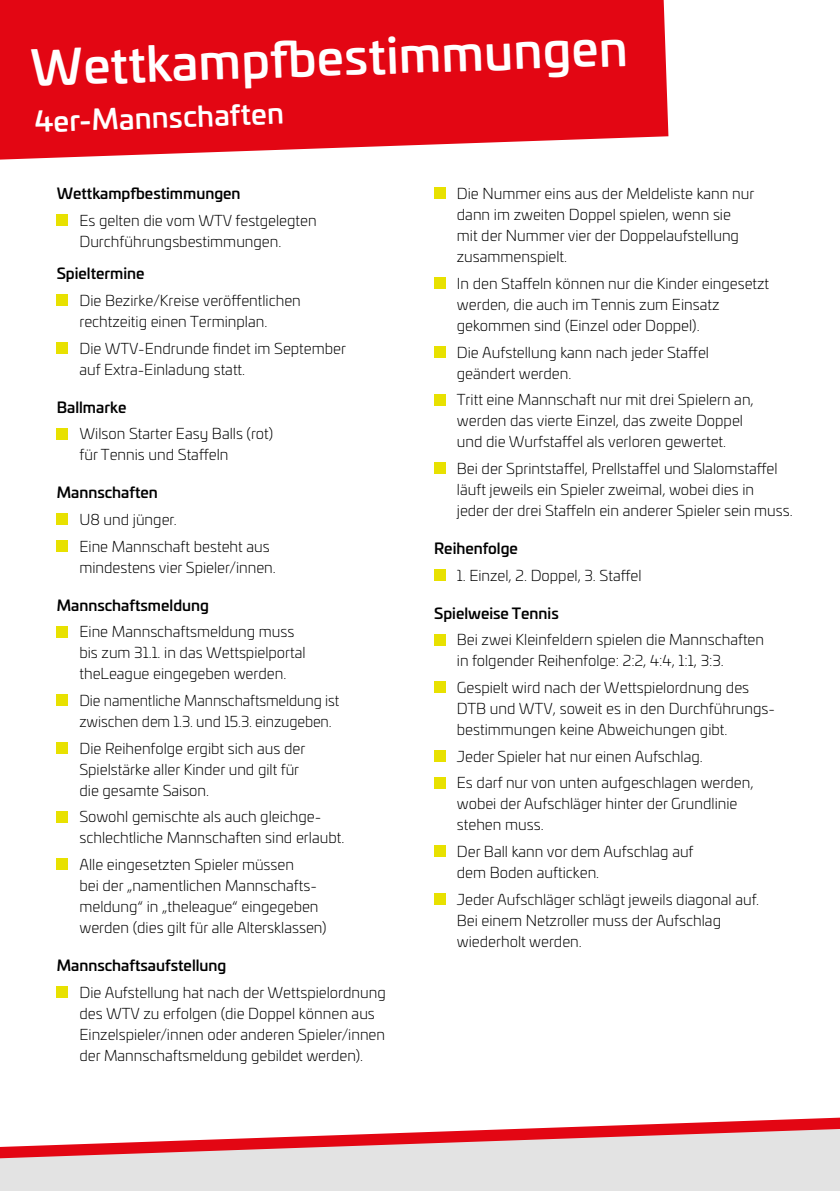
<style>
.page{position:relative;width:840px;height:1191px;background:#fff}
.page>*{position:absolute;margin:0;border:0;box-sizing:border-box;transform-origin:0 0}
.t1{font:500 48px "Univia Pro";color:#fff}
.t2{font:500 28px "Univia Pro";color:#fff}
.t3{font:300 15px/21px "Univia Pro";color:#000}
.t4{font:500 15px "Univia Pro";color:#000}
</style>
<div class="page">
<div style="left:0;top:1159px;width:839px;height:32px;background:#e3e3e3"></div>
<svg style="left:0;top:1117px;width:839px;height:42px"></svg>
<div style="left:57px;top:214px;width:11px;height:12px;background:#e8e100"></div>
<div style="left:57px;top:294px;width:11px;height:12px;background:#e8e100"></div>
<div style="left:57px;top:342px;width:11px;height:11px;background:#e8e100"></div>
<div style="left:57px;top:428px;width:11px;height:11px;background:#e8e100"></div>
<div style="left:57px;top:513px;width:11px;height:12px;background:#e8e100"></div>
<div style="left:57px;top:540px;width:11px;height:11px;background:#e8e100"></div>
<div style="left:57px;top:626px;width:11px;height:11px;background:#e8e100"></div>
<div style="left:57px;top:694px;width:11px;height:12px;background:#e8e100"></div>
<div style="left:57px;top:742px;width:11px;height:11px;background:#e8e100"></div>
<div style="left:57px;top:811px;width:11px;height:11px;background:#e8e100"></div>
<div style="left:57px;top:858px;width:11px;height:12px;background:#e8e100"></div>
<div style="left:57px;top:986px;width:11px;height:11px;background:#e8e100"></div>
<div style="left:434px;top:188px;width:11px;height:11px;background:#e8e100"></div>
<div style="left:434px;top:277px;width:11px;height:12px;background:#e8e100"></div>
<div style="left:434px;top:346px;width:11px;height:11px;background:#e8e100"></div>
<div style="left:434px;top:394px;width:11px;height:11px;background:#e8e100"></div>
<div style="left:434px;top:462px;width:11px;height:12px;background:#e8e100"></div>
<div style="left:434px;top:569px;width:11px;height:11px;background:#e8e100"></div>
<div style="left:434px;top:634px;width:11px;height:11px;background:#e8e100"></div>
<div style="left:434px;top:681px;width:11px;height:12px;background:#e8e100"></div>
<div style="left:434px;top:750px;width:11px;height:11px;background:#e8e100"></div>
<div style="left:434px;top:777px;width:11px;height:11px;background:#e8e100"></div>
<div style="left:434px;top:845px;width:11px;height:12px;background:#e8e100"></div>
<div style="left:434px;top:893px;width:11px;height:11px;background:#e8e100"></div>
<svg style="left:0;top:0;width:668px;height:160px;background:#e51925"></svg>
<h1 class="t1" style="left:29px;top:31px;width:598px;rotate:-2deg">Wettkampfb estimmungen</h1>
<h2 class="t2" style="left:34px;top:100px;width:250px;rotate:-2deg">4er-Mannschaften</h2>
<p class="t4" style="left:57px;top:182px;width:185px">Wettkampfbestimmungen</p>
<p class="t3" style="left:79px;top:209px;width:239px">Es gelten die vom WTV festgelegten<br>Durchführungsbestimmungen.</p>
<p class="t4" style="left:57px;top:262px;width:89px">Spieltermine</p>
<p class="t3" style="left:79px;top:289px;width:223px">Die Bezirke/Kreise veröffentlichen rechtzeitig einen Terminplan.</p>
<p class="t3" style="left:79px;top:337px;width:268px">Die WTV-Endrunde findet im September auf Extra-Einladung statt.</p>
<p class="t4" style="left:57px;top:395px;width:71px">Ballmarke</p>
<p class="t3" style="left:79px;top:422px;width:195px">Wilson Starter Easy Balls (rot) für Tennis und Staffeln</p>
<p class="t4" style="left:57px;top:481px;width:103px">Mannschaften</p>
<p class="t3" style="left:79px;top:505px;width:192px;line-height:26.6px">U8 und jünger.<br>Eine Mannschaft besteht aus</p>
<p class="t3" style="left:79px;top:556px;width:198px">mindestens vier Spieler/innen.</p>
<p class="t4" style="left:57px;top:593px;width:154px">Mannschaftsmeldung</p>
<p class="t3" style="left:79px;top:620px;width:227px">Eine Mannschaftsmeldung muss bis zum 31.1. in das Wettspielportal theLeague eingegeben werden.</p>
<p class="t3" style="left:79px;top:689px;width:261px">Die namentliche Mannschaftsmeldung ist zwischen dem 1.3. und 15.3. einzugeben.</p>
<p class="t3" style="left:79px;top:737px;width:227px">Die Reihenfolge ergibt sich aus der<br>Spielstärke aller Kinder und gilt für die gesamte Saison.</p>
<p class="t3" style="left:79px;top:805px;width:266px">Sowohl gemischte als auch gleichge&shy;schlechtliche Mannschaften sind erlaubt.</p>
<p class="t3" style="left:79px;top:853px;width:248px">Alle eingesetzten Spieler müssen<br>bei der „namentlichen Mannschafts&shy;meldung“ in „theleague“ eingegeben werden (dies gilt für alle Altersklassen)</p>
<p class="t4" style="left:57px;top:954px;width:171px">Mannschaftsaufstellung</p>
<p class="t3" style="left:79px;top:981px;width:307px">Die Aufstellung hat nach der Wettspielordnung des WTV zu erfolgen (die Doppel können aus Einzelspieler/innen oder anderen Spieler/innen der Mannschaftsmeldung gebildet werden).</p>
<p class="t3" style="left:456px;top:182px;width:299px">Die Nummer eins aus der Meldeliste kann nur dann im zweiten Doppel spielen, wenn sie mit der Nummer vier der Doppelaufstellung zusammenspielt.</p>
<p class="t3" style="left:456px;top:272px;width:314px">In den Staffeln können nur die Kinder eingesetzt werden, die auch im Tennis zum Einsatz gekommen sind (Einzel oder Doppel).</p>
<p class="t3" style="left:456px;top:341px;width:253px">Die Aufstellung kann nach jeder Staffel geändert werden.</p>
<p class="t3" style="left:456px;top:388px;width:298px">Tritt eine Mannschaft nur mit drei Spielern an, werden das vierte Einzel, das zweite Doppel und die Wurfstaffel als verloren gewertet.</p>
<p class="t3" style="left:456px;top:457px;width:337px">Bei der Sprintstaffel, Prellstaffel und Slalomstaffel läuft jeweils ein Spieler zweimal, wobei dies in<br>jeder der drei Staffeln ein anderer Spieler sein muss.</p>
<p class="t4" style="left:434px;top:537px;width:85px">Reihenfolge</p>
<p class="t3" style="left:456px;top:564px;width:186px">1. Einzel, 2. Doppel, 3. Staffel</p>
<p class="t4" style="left:434px;top:601px;width:126px">Spielweise Tennis</p>
<p class="t3" style="left:456px;top:628px;width:308px">Bei zwei Kleinfeldern spielen die Mannschaften in folgender Reihenfolge: 2:2, 4:4, 1:1, 3:3.</p>
<p class="t3" style="left:456px;top:676px;width:319px">Gespielt wird nach der Wettspielordnung des<br>DTB und WTV, soweit es in den Durchführungs&shy;bestimmungen keine Abweichungen gibt.</p>
<p class="t3" style="left:456px;top:742px;width:298px;line-height:26.6px">Jeder Spieler hat nur einen Aufschlag.<br>Es darf nur von unten aufgeschlagen werden,</p>
<p class="t3" style="left:456px;top:792px;width:282px">wobei der Aufschläger hinter der Grundlinie stehen muss.</p>
<p class="t3" style="left:456px;top:840px;width:238px">Der Ball kann vor dem Aufschlag auf dem Boden aufticken.</p>
<p class="t3" style="left:456px;top:888px;width:303px">Jeder Aufschläger schlägt jeweils diagonal auf.<br>Bei einem Netzroller muss der Aufschlag wiederholt werden.</p>
</div>
